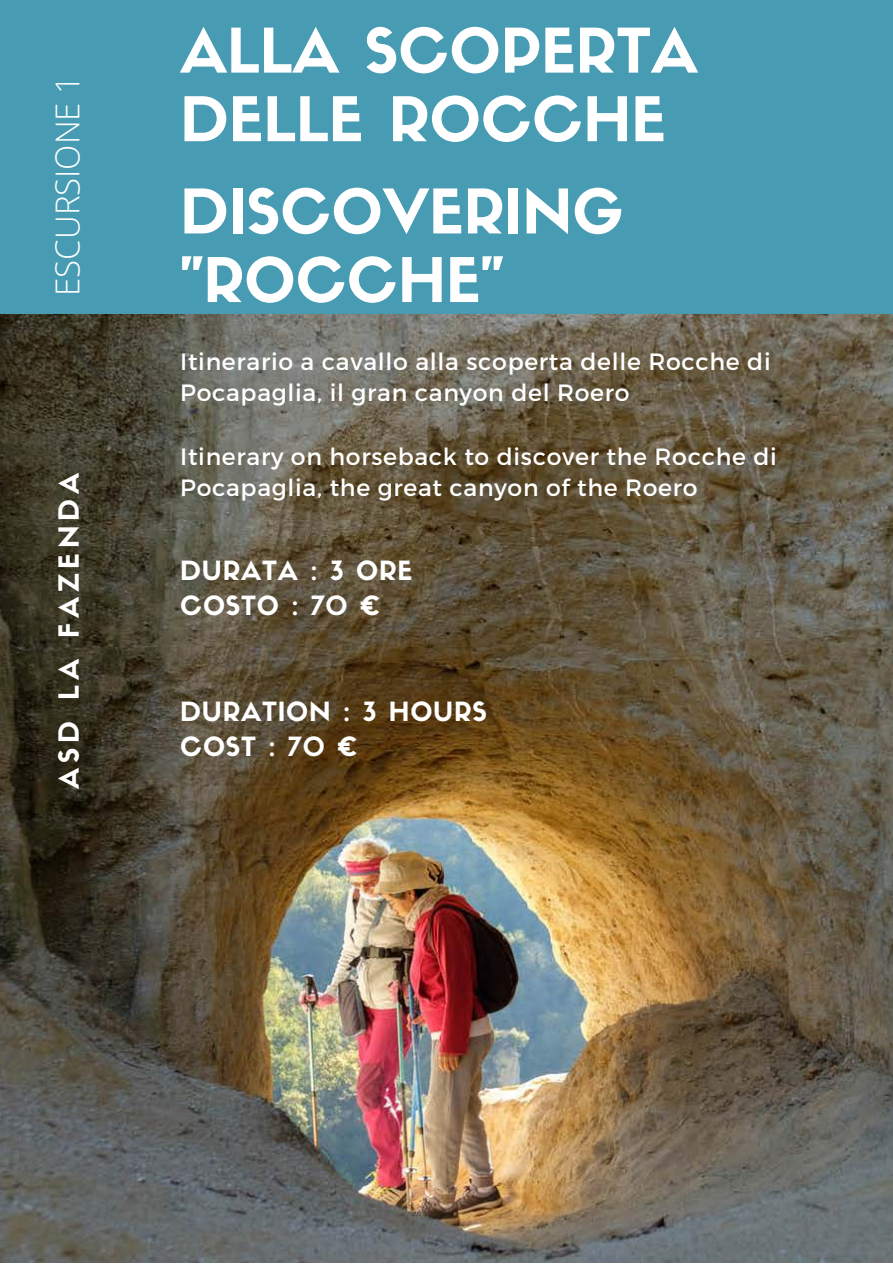
<style>
.page{position:relative;width:893px;height:1264px;background:#fff}
.page>*{position:absolute;margin:0;border:0;box-sizing:border-box;transform-origin:0 0}
.t1{font:60.45px/68.6px "Sifonn Basic";color:#fff}
.t2{font:300 33px "Open Sans";color:#fff}
.t3{font:27.3px "Sifonn Basic";letter-spacing:.18em;color:#fff}
.t4{font:25.95px/35.2px "Sifonn Basic";letter-spacing:.03em;color:#fff}
.t5{font:23.55px/31.7px "Montserrat";letter-spacing:.03em;color:#fff}
</style>
<div class="page">
<div style="left:0;top:0;width:892px;height:1262px;background:#479cb3"></div>
<img style="left:0;top:315px;width:892px;height:947px">
<h2 class="t2" style="left:44px;top:296px;width:222px;rotate:-90deg">ESCURSIONE 1</h2>
<p class="t3" style="left:58px;top:789px;width:318px;rotate:-90deg">ASD LA FAZENDA</p>
<h1 class="t1" style="left:180px;top:23px;width:519px">ALLA SCOPERTA<br>DELLE ROCCHE</h1>
<h1 class="t1" style="left:180px;top:184px;width:445px">DISCOVERING "ROCCHE"</h1>
<p class="t5" style="left:180px;top:344px;width:592px">Itinerario a cavallo alla scoperta delle Rocche di<br>Pocapaglia, il gran canyon del Roero</p>
<p class="t5" style="left:180px;top:439px;width:598px">Itinerary on horseback to discover the Rocche di<br>Pocapaglia, the great canyon of the Roero</p>
<p class="t4" style="left:180px;top:555px;width:233px">DURATA : 3 ORE<br>COSTO : 70 €</p>
<p class="t4" style="left:180px;top:696px;width:308px">DURATION : 3 HOURS<br>COST : 70 €</p>
</div>
